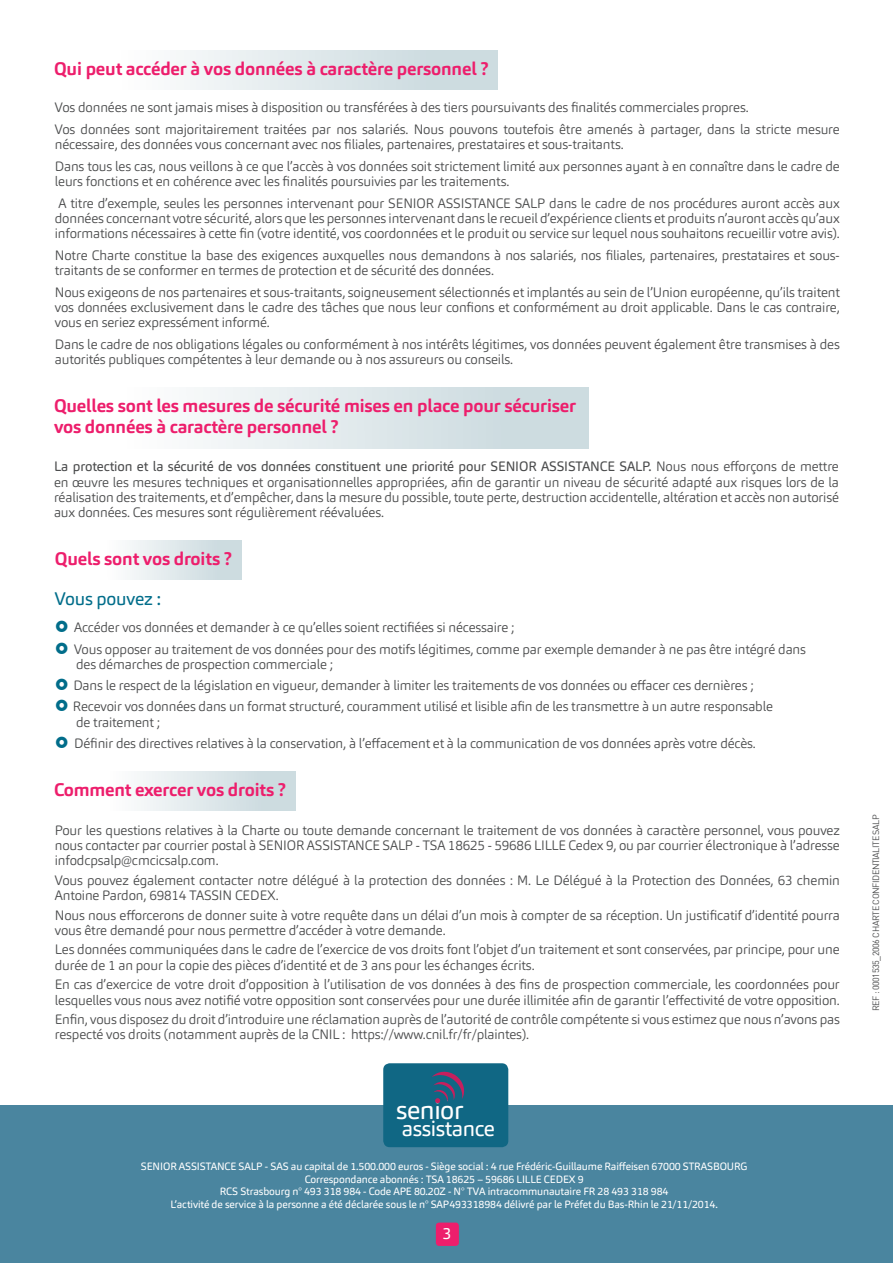
<style>
.page{position:relative;width:893px;height:1263px;background:#fff}
.page>*{position:absolute;margin:0;border:0;box-sizing:border-box;transform-origin:0 0}
.t1{font:25.8px "Carnas";letter-spacing:-.02em;color:#fff}
.t2{font:21.45px "Carnas";letter-spacing:-.02em;color:#fff}
.t3{font:700 18px/21px "Carnas";letter-spacing:-.01em;color:#ed1e6c}
.t4{font:18px "Carnas";letter-spacing:-.01em;color:#016d8a}
.t5{font:16.05px "Carnas";color:#fff}
.t6{font:300 13.5px/15.3px "Carnas";letter-spacing:-.01em;color:#4b4c4d}
.t7{font:10.5px/12.6px "Carnas";letter-spacing:-.01em;color:#fff;text-align:center}
.t8{font:9px "DIN";letter-spacing:-.05em;color:#4b4c4d}
.s1{font-weight:400}
</style>
<div class="page">
<div style="left:0;top:1105px;width:893px;height:158px;background:#4a859f"></div>
<div style="left:436px;top:1222px;width:23px;height:24px;background:#ed1e6c;border-radius:3px"></div>
<div style="left:98px;top:51px;width:400px;height:39px;background:linear-gradient(to right,#fff,#c6d7dc)"></div>
<div style="left:98px;top:541px;width:144px;height:39px;background:linear-gradient(to right,#fff,#c6d7dc)"></div>
<div style="left:98px;top:771px;width:198px;height:39px;background:linear-gradient(to right,#fff,#c6d7dc)"></div>
<div style="left:98px;top:388px;width:491px;height:61px;background:linear-gradient(to right,#fff,#c6d7db)"></div>
<div style="left:383px;top:1063px;width:125px;height:84px;background:#106784;border-radius:7px"></div>
<svg style="left:432px;top:1071px;width:33px;height:32px"></svg>
<h3 class="t3" style="left:54px;top:59px;width:436px">Qui peut accéder à vos données à caractère personnel ?</h3>
<p class="t6" style="left:55px;top:96px;width:786px;line-height:21.8px">Vos données ne sont jamais mises à disposition ou transférées à des tiers poursuivants des finalités commerciales propres.<br>Vos données sont majoritairement traitées par nos salariés. Nous pouvons toutefois être amenés à partager, dans la stricte mesure</p>
<p class="t6" style="left:55px;top:133px;width:786px;line-height:21.8px">nécessaire, des données vous concernant avec nos filiales, partenaires, prestataires et sous-traitants.<br>Dans tous les cas, nous veillons à ce que l’accès à vos données soit strictement limité aux personnes ayant à en connaître dans le cadre de</p>
<p class="t6" style="left:55px;top:170px;width:786px;line-height:21.8px">leurs fonctions et en cohérence avec les finalités poursuivies par les traitements.<br>A titre d’exemple, seules les personnes intervenant pour SENIOR ASSISTANCE SALP dans le cadre de nos procédures auront accès aux</p>
<p class="t6" style="left:55px;top:210px;width:786px">données concernant votre sécurité, alors que les personnes intervenant dans le recueil d’expérience clients et produits n’auront accès qu’aux informations nécessaires à cette fin (votre identité, vos coordonnées et le produit ou service sur lequel nous souhaitons recueillir votre avis).</p>
<p class="t6" style="left:55px;top:247px;width:786px">Notre Charte constitue la base des exigences auxquelles nous demandons à nos salariés, nos filiales, partenaires, prestataires et sous&shy;traitants de se conformer en termes de protection et de sécurité des données.</p>
<p class="t6" style="left:55px;top:284px;width:786px;text-align:justify">Nous exigeons de nos partenaires et sous-traitants, soigneusement sélectionnés et implantés au sein de l’Union européenne, qu’ils traitent vos données exclusivement dans le cadre des tâches que nous leur confions et conformément au droit applicable. Dans le cas contraire, vous en seriez expressément informé.</p>
<p class="t6" style="left:55px;top:337px;width:786px">Dans le cadre de nos obligations légales ou conformément à nos intérêts légitimes, vos données peuvent également être transmises à des autorités publiques compétentes à leur demande ou à nos assureurs ou conseils.</p>
<h3 class="t3" style="left:54px;top:396px;width:524px">Quelles sont les mesures de sécurité mises en place pour sécuriser vos données à caractère personnel ?</h3>
<p class="t6" style="left:54px;top:459px;width:786px;text-align:justify"><span class="s1">La protection et la sécurité de vos données constituent une priorité pour SENIOR ASSISTANCE SALP.</span> Nous nous efforçons de mettre en œuvre les mesures techniques et organisationnelles appropriées, afin de garantir un niveau de sécurité adapté aux risques lors de la réalisation des traitements, et d’empêcher, dans la mesure du possible, toute perte, destruction accidentelle, altération et accès non autorisé aux données. Ces mesures sont régulièrement réévaluées.</p>
<h3 class="t3" style="left:55px;top:548px;width:179px">Quels sont vos droits ?</h3>
<h3 class="t4" style="left:55px;top:587px;width:108px">Vous pouvez :</h3>
<p class="t6" style="left:74px;top:617px;width:733px;line-height:21.1px">Accéder vos données et demander à ce qu’elles soient rectifiées si nécessaire ;<br>Vous opposer au traitement de vos données pour des motifs légitimes, comme par exemple demander à ne pas être intégré dans</p>
<p class="t6" style="left:73px;top:653px;width:701px;line-height:21.1px">des démarches de prospection commerciale ;<br>Dans le respect de la législation en vigueur, demander à limiter les traitements de vos données ou effacer ces dernières ;<br>Recevoir vos données dans un format structuré, couramment utilisé et lisible afin de les transmettre à un autre responsable</p>
<p class="t6" style="left:74px;top:711px;width:683px;line-height:21.1px">de traitement ;<br>Définir des directives relatives à la conservation, à l’effacement et à la communication de vos données après votre décès.</p>
<h3 class="t3" style="left:54px;top:779px;width:234px">Comment exercer vos droits ?</h3>
<p class="t6" style="left:55px;top:822px;width:786px;text-align:justify">Pour les questions relatives à la Charte ou toute demande concernant le traitement de vos données à caractère personnel, vous pouvez nous contacter par courrier postal à SENIOR ASSISTANCE SALP - TSA 18625 - 59686 LILLE Cedex 9, ou par courrier électronique à l’adresse infodcpsalp@cmcicsalp.com.</p>
<p class="t6" style="left:55px;top:872px;width:786px">Vous pouvez également contacter notre délégué à la protection des données : M. Le Délégué à la Protection des Données, 63 chemin<br>Antoine Pardon, 69814 TASSIN CEDEX.</p>
<p class="t6" style="left:55px;top:907px;width:786px">Nous nous efforcerons de donner suite à votre requête dans un délai d’un mois à compter de sa réception. Un justificatif d’identité pourra vous être demandé pour nous permettre d’accéder à votre demande.</p>
<p class="t6" style="left:55px;top:942px;width:786px">Les données communiquées dans le cadre de l’exercice de vos droits font l’objet d’un traitement et sont conservées, par principe, pour une durée de 1 an pour la copie des pièces d’identité et de 3 ans pour les échanges écrits.</p>
<p class="t6" style="left:55px;top:977px;width:786px">En cas d’exercice de votre droit d’opposition à l’utilisation de vos données à des fins de prospection commerciale, les coordonnées pour lesquelles vous nous avez notifié votre opposition sont conservées pour une durée illimitée afin de garantir l’effectivité de votre opposition.</p>
<p class="t6" style="left:55px;top:1012px;width:786px">Enfin, vous disposez du droit d’introduire une réclamation auprès de l’autorité de contrôle compétente si vous estimez que nous n’avons pas respecté vos droits (notamment auprès de la CNIL : https://www.cnil.fr/fr/plaintes).</p>
<h1 class="t1" style="left:396px;top:1093px;width:69px">senior</h1>
<h2 class="t2" style="left:402px;top:1114px;width:95px">assistance</h2>
<p class="t7" style="left:141px;top:1160px;width:608px">SENIOR ASSISTANCE SALP - SAS au capital de 1.500.000 euros - Siège social : 4 rue Frédéric-Guillaume Raiffeisen 67000 STRASBOURG Correspondance abonnés : TSA 18625 – 59686 LILLE CEDEX 9<br>RCS Strasbourg n° 493 318 984 - Code APE 80.20Z - N° TVA intracommunautaire FR 28 493 318 984<br>L’activité de service à la personne a été déclarée sous le n° SAP493318984 délivré par le Préfet du Bas-Rhin le 21/11/2014.</p>
<p class="t5" style="left:443px;top:1223px;width:11px">3</p>
<p class="t8" style="left:870px;top:1011px;width:198px;rotate:-90deg">REF : 0001535_2006 CHARTE CONFIDENTIALITE SALP</p>
</div>
